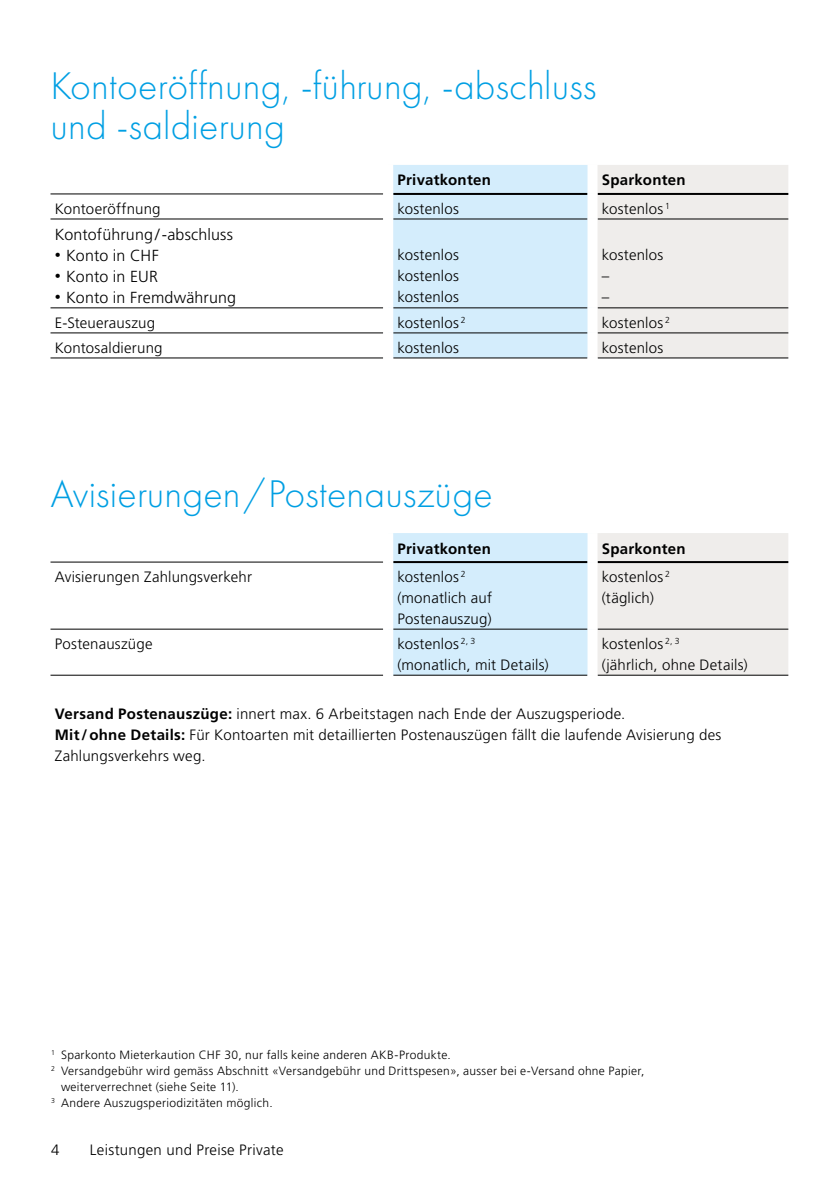
<style>
.page{position:relative;width:840px;height:1191px;background:#fff}
.page>*{position:absolute;margin:0;border:0;box-sizing:border-box;transform-origin:0 0}
.t1{font:300 40px/40px "Futura PT";letter-spacing:.005em;color:#009fe3}
.t2{font:16px "Frutiger LT 45 Lt";letter-spacing:.01em;color:#000}
.t3{font:15px/21px "Frutiger LT 45 Lt";letter-spacing:.015em;color:#000}
.t4{font:15px "Frutiger LT 65 Bd";letter-spacing:.02em;color:#000}
.t5{font:12px "Frutiger LT 45 Lt";letter-spacing:.025em;color:#000}
.s1{font-size:12px}
.s2{font-family:"Frutiger LT 65 Bd"}
</style>
<div class="page">
<svg style="left:393px;top:165px;width:394px;height:192px;background:#dfebf1"></svg>
<hr style="left:50px;top:219px;width:333px;height:1px;background:#000">
<hr style="left:393px;top:219px;width:194px;height:1px;background:#000">
<hr style="left:597px;top:219px;width:190px;height:1px;background:#000">
<hr style="left:50px;top:307px;width:333px;height:1px;background:#000">
<hr style="left:393px;top:307px;width:194px;height:1px;background:#000">
<hr style="left:597px;top:307px;width:190px;height:1px;background:#000">
<hr style="left:50px;top:332px;width:333px;height:1px;background:#000">
<hr style="left:393px;top:332px;width:194px;height:1px;background:#000">
<hr style="left:597px;top:332px;width:190px;height:1px;background:#000">
<hr style="left:50px;top:357px;width:333px;height:1px;background:#000">
<hr style="left:393px;top:357px;width:194px;height:1px;background:#000">
<hr style="left:597px;top:357px;width:190px;height:1px;background:#000">
<hr style="left:393px;top:193px;width:194px;height:2px;background:#000">
<hr style="left:597px;top:193px;width:190px;height:2px;background:#000">
<hr style="left:50px;top:194px;width:333px;height:1px;background:#000">
<div style="left:587px;top:165px;width:10px;height:29px;background:#fff"></div>
<div style="left:587px;top:194px;width:10px;height:25px;background:#fff"></div>
<div style="left:587px;top:219px;width:10px;height:89px;background:#fff"></div>
<div style="left:587px;top:308px;width:10px;height:25px;background:#fff"></div>
<div style="left:587px;top:333px;width:10px;height:25px;background:#fff"></div>
<svg style="left:393px;top:533px;width:394px;height:142px;background:#e0ebf2"></svg>
<hr style="left:393px;top:629px;width:194px;height:1px;background:#000">
<hr style="left:597px;top:629px;width:190px;height:1px;background:#000">
<hr style="left:50px;top:629px;width:333px;height:1px;background:#000">
<hr style="left:50px;top:675px;width:333px;height:1px;background:#000">
<hr style="left:393px;top:675px;width:194px;height:1px;background:#000">
<hr style="left:597px;top:675px;width:190px;height:1px;background:#000">
<hr style="left:393px;top:561px;width:194px;height:2px;background:#000">
<hr style="left:597px;top:561px;width:190px;height:2px;background:#000">
<hr style="left:50px;top:562px;width:333px;height:1px;background:#000">
<div style="left:587px;top:533px;width:10px;height:29px;background:#fff"></div>
<div style="left:587px;top:562px;width:10px;height:67px;background:#fff"></div>
<div style="left:587px;top:629px;width:10px;height:46px;background:#fff"></div>
<h1 class="t1" style="left:50px;top:66px;width:547px">Kontoeröffnung, -führung, -abschluss und -saldierung</h1>
<p class="t4" style="left:397px;top:171px;width:95px">Privatkonten</p>
<p class="t4" style="left:601px;top:171px;width:85px">Sparkonten</p>
<p class="t3" style="left:55px;top:198px;width:107px">Kontoeröffnung</p>
<p class="t3" style="left:397px;top:198px;width:63px">kostenlos</p>
<p class="t3" style="left:601px;top:198px;width:70px">kostenlos <sup>1</sup></p>
<p class="t2" style="left:55px;top:225px;width:180px">Kontoführung/-abschluss</p>
<p class="t2" style="left:55px;top:246px;width:105px"><span class="s1">•</span> Konto in CHF</p>
<p class="t2" style="left:55px;top:267px;width:105px"><span class="s1">•</span> Konto in EUR</p>
<p class="t2" style="left:55px;top:288px;width:183px"><span class="s1">•</span> Konto in Fremdwährung</p>
<p class="t3" style="left:397px;top:244px;width:63px;text-align:justify">kostenlos kostenlos kostenlos</p>
<p class="t3" style="left:601px;top:244px;width:63px">kostenlos –<br>–</p>
<p class="t3" style="left:55px;top:312px;width:102px">E-Steuerauszug</p>
<p class="t3" style="left:397px;top:312px;width:70px">kostenlos <sup>2</sup></p>
<p class="t3" style="left:601px;top:312px;width:70px">kostenlos <sup>2</sup></p>
<p class="t3" style="left:55px;top:337px;width:109px">Kontosaldierung</p>
<p class="t3" style="left:397px;top:337px;width:63px">kostenlos</p>
<p class="t3" style="left:601px;top:337px;width:63px">kostenlos</p>
<h1 class="t1" style="left:50px;top:474px;width:443px">Avisierungen/Postenauszüge</h1>
<p class="t4" style="left:397px;top:539px;width:95px">Privatkonten</p>
<p class="t4" style="left:601px;top:539px;width:85px">Sparkonten</p>
<p class="t3" style="left:55px;top:566px;width:199px">Avisierungen Zahlungsverkehr</p>
<p class="t3" style="left:397px;top:566px;width:96px">kostenlos <sup>2 </sup>(monatlich auf<br>Postenauszug)</p>
<p class="t3" style="left:601px;top:566px;width:70px">kostenlos <sup>2 </sup>(täglich)</p>
<p class="t3" style="left:55px;top:633px;width:99px">Postenauszüge</p>
<p class="t3" style="left:397px;top:633px;width:152px">kostenlos <sup>2,</sup> <sup>3 </sup>(monatlich, mit Details)</p>
<p class="t3" style="left:601px;top:633px;width:147px">kostenlos <sup>2,</sup> <sup>3<br></sup>(jährlich, ohne Details)</p>
<p class="t3" style="left:55px;top:704px;width:667px"><span class="s2">Versand Postenauszüge:</span> innert max. 6 Arbeitstagen nach Ende der Auszugsperiode.<br><span class="s2">Mit/ohne Details:</span> Für Kontoarten mit detaillierten Postenauszügen fällt die laufende Avisierung des<br>Zahlungsverkehrs weg.</p>
<p class="t5" style="left:51px;top:1048px;width:401px"><sup>1</sup> Sparkonto Mieterkaution CHF 30, nur falls keine anderen AKB-Produkte.</p>
<p class="t5" style="left:51px;top:1064px;width:594px"><sup>2</sup> Versandgebühr wird gemäss Abschnitt «Versandgebühr und Drittspesen», ausser bei e-Versand ohne Papier,</p>
<p class="t5" style="left:61px;top:1080px;width:179px">weiterverrechnet (siehe Seite 11).</p>
<p class="t5" style="left:51px;top:1096px;width:223px"><sup>3</sup> Andere Auszugsperiodizitäten möglich.</p>
<p class="t3" style="left:51px;top:1139px;width:10px">4</p>
<p class="t3" style="left:90px;top:1139px;width:195px">Leistungen und Preise Private</p>
</div>
